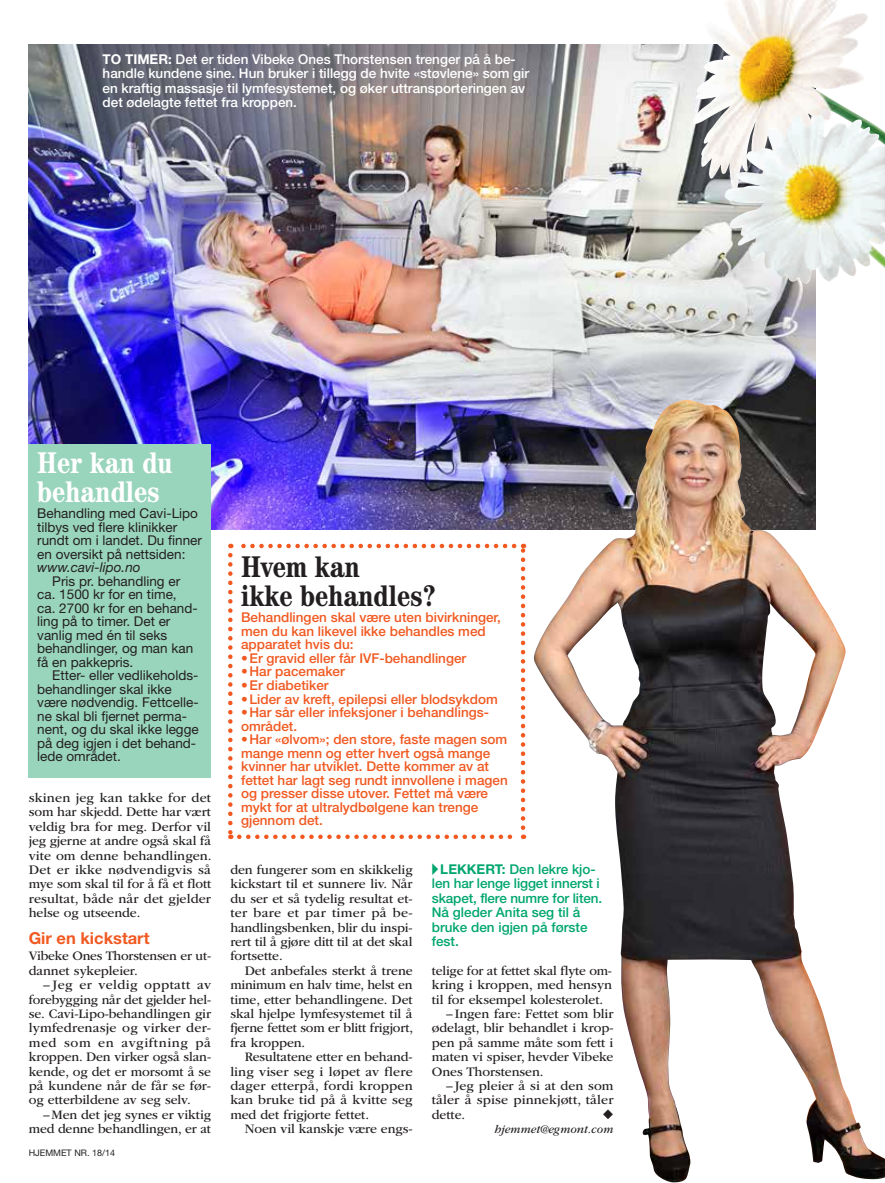
<style>
.page{position:relative;width:885px;height:1183px;background:#fff}
.page>*{position:absolute;margin:0;border:0;box-sizing:border-box;transform-origin:0 0}
.t1{font:700 condensed 30px/28.5px "Century Std";color:#231f20}
.t2{font:700 condensed 30px/28.5px "Century Std";color:#fff}
.t3{font:700 16.5px "Helvetica Neue LT Std";color:#f15921}
.t4{font:13.5px/14.4px "ITC Garamond Std";letter-spacing:-.005em;color:#231f20;text-align:justify}
.t5{font:500 13.5px/13.5px "Helvetica Neue LT Std";color:#f15921}
.t6{font:13.5px/13.5px "Helvetica Neue LT Std";color:#231f20}
.t7{font:500 13.5px/14.4px "Helvetica Neue LT Std";color:#fff}
.t8{font:500 13.5px/14.4px "Helvetica Neue LT Std";color:#00a66e}
.t9{font:italic 13.5px "Helvetica Neue LT Std";color:#231f20}
.t10{font:italic 12px "ITC Garamond Std";color:#231f20}
.t11{font:700 12px "Helvetica Neue LT Std";color:#231f20}
.t12{font:9px "Helvetica Neue LT Std";color:#231f20}
.s1{font-weight:700}
</style>
<div class="page">
<img style="left:29px;top:44px;width:786px;height:485px">
<svg style="left:321px;top:44px;width:20px;height:64px"></svg>
<img style="left:534px;top:400px;width:312px;height:782px">
<div style="left:29px;top:444px;width:182px;height:333px;background:#99d4bd"></div>
<svg style="left:228px;top:555px;width:4px;height:283px"></svg>
<svg style="left:239px;top:834px;width:285px;height:4px"></svg>
<svg style="left:520px;top:543px;width:5px;height:284px"></svg>
<svg style="left:230px;top:543px;width:284px;height:5px"></svg>
<img style="left:692px;top:0;width:176px;height:192px">
<img style="left:724px;top:116px;width:160px;height:169px">
<svg style="left:603px;top:1108px;width:10px;height:10px"></svg>
<p class="t7" style="left:103px;top:52px;width:428px"><span class="s1">TO TIMER:</span> Det er tiden Vibeke Ones Thorstensen trenger på å be&shy;handle kundene sine. Hun bruker i tillegg de hvite «støvlene» som gir en kraftig massasje til lymfesystemet, og øker uttransporteringen av det ødelagte fettet fra kroppen.</p>
<h1 class="t2" style="left:37px;top:448px;width:137px">Her kan du behandles</h1>
<p class="t6" style="left:37px;top:506px;width:166px">Behandling med Cavi-Lipo tilbys ved flere klinikker rundt om i landet. Du finner en oversikt på nettsiden:</p>
<p class="t9" style="left:37px;top:559px;width:105px">www.cavi-lipo.no</p>
<p class="t6" style="left:37px;top:573px;width:162px;text-indent:15px">Pris pr. behandling er ca. 1500 kr for en time, ca. 2700 kr for en behand&shy;ling på to timer. Det er vanlig med én til seks behandlinger, og man kan få en pakkepris.</p>
<p class="t6" style="left:37px;top:668px;width:163px;text-indent:15px">Etter- eller vedlikeholds&shy;behandlinger skal ikke være nødvendig. Fettcelle&shy;ne skal bli fjernet perma&shy;nent, og du skal ikke legge på deg igjen i det behand&shy;lede området.</p>
<p class="t4" style="left:29px;top:790px;width:184px">skinen jeg kan takke for det som har skjedd. Dette har vært veldig bra for meg. Derfor vil jeg gjerne at andre også skal få vite om denne behandlingen.<br>Det er ikke nødvendigvis så mye som skal til for å få et flott resultat, både når det gjelder helse og utseende.</p>
<p class="t3" style="left:29px;top:928px;width:122px">Gir en kickstart</p>
<p class="t4" style="left:29px;top:948px;width:184px">Vibeke Ones Thorstensen er ut&shy;dannet sykepleier.</p>
<p class="t4" style="left:29px;top:977px;width:184px;text-indent:14px">– Jeg er veldig opptatt av forebygging når det gjelder hel&shy;se. Cavi-Lipo-behandlingen gir lymfedrenasje og virker der&shy;med som en avgiftning på kroppen. Den virker også slan&shy;kende, og det er morsomt å se på kundene når de får se før&shy;og etterbildene av seg selv.</p>
<p class="t4" style="left:29px;top:1107px;width:184px;text-align:right">–Men det jeg synes er viktig med denne behandlingen, er at</p>
<h1 class="t1" style="left:241px;top:552px;width:196px">Hvem kan<br>ikke behandles?</h1>
<p class="t5" style="left:241px;top:610px;width:261px">Behandlingen skal være uten bivirkninger, men du kan likevel ikke behandles med apparatet hvis du:</p>
<p class="t5" style="left:241px;top:651px;width:227px">• Er gravid eller får IVF-behandlinger</p>
<p class="t5" style="left:241px;top:664px;width:105px">• Har pacemaker</p>
<p class="t5" style="left:241px;top:678px;width:89px">• Er diabetiker</p>
<p class="t5" style="left:241px;top:691px;width:258px">• Lider av kreft, epilepsi eller blodsykdom</p>
<p class="t5" style="left:241px;top:705px;width:249px">• Har sår eller infeksjoner i behandlings&shy;området.</p>
<p class="t5" style="left:241px;top:732px;width:268px">• Har «ølvom»; den store, faste magen som mange menn og etter hvert også mange kvinner har utviklet. Dette kommer av at fettet har lagt seg rundt innvollene i magen og presser disse utover. Fettet må være mykt for at ultralydbølgene kan trenge gjennom det.</p>
<p class="t4" style="left:230px;top:862px;width:184px">den fungerer som en skikkelig kickstart til et sunnere liv. Når du ser et så tydelig resultat et&shy;ter bare et par timer på be&shy;handlingsbenken, blir du inspi&shy;rert til å gjøre ditt til at det skal fortsette.</p>
<p class="t4" style="left:230px;top:963px;width:184px;text-indent:14px">Det anbefales sterkt å trene minimum en halv time, helst en time, etter behandlingene. Det skal hjelpe lymfesystemet til å fjerne fettet som er blitt frigjort, fra kroppen.</p>
<p class="t4" style="left:230px;top:1049px;width:184px;text-indent:14px">Resultatene etter en behand&shy;ling viser seg i løpet av flere dager etterpå, fordi kroppen kan bruke tid på å kvitte seg med det frigjorte fettet.</p>
<p class="t4" style="left:245px;top:1121px;width:169px">Noen vil kanskje være engs-</p>
<p class="t8" style="left:432px;top:861px;width:172px">▸<span class="s1">LEKKERT:</span> Den lekre kjo&shy;len har lenge ligget innerst i skapet, flere numre for liten.<br>Nå gleder Anita seg til å bruke den igjen på første fest.</p>
<p class="t4" style="left:432px;top:963px;width:182px">telige for at fettet skal flyte om-</p>
<p class="t4" style="left:432px;top:977px;width:182px">kring i kroppen, med hensyn</p>
<p class="t4" style="left:432px;top:992px;width:173px">til for eksempel kolesterolet.</p>
<p class="t4" style="left:446px;top:1006px;width:169px">–Ingen fare: Fettet som blir</p>
<p class="t4" style="left:432px;top:1020px;width:183px">ødelagt, blir behandlet i krop-</p>
<p class="t4" style="left:432px;top:1035px;width:183px">pen på samme måte som fett i</p>
<p class="t4" style="left:432px;top:1049px;width:183px">maten vi spiser, hevder Vibeke</p>
<p class="t4" style="left:432px;top:1063px;width:113px">Ones Thorstensen.</p>
<p class="t4" style="left:446px;top:1078px;width:169px">–Jeg pleier å si at den som</p>
<p class="t4" style="left:432px;top:1092px;width:183px">tåler å spise pinnekjøtt, tåler</p>
<p class="t4" style="left:432px;top:1107px;width:35px">dette.</p>
<p class="t10" style="left:494px;top:1122px;width:121px">hjemmet@egmont.com</p>
<p class="t12" style="left:29px;top:1147px;width:88px">HJEMMET NR. 18/14</p>
<p class="t11" style="left:840px;top:1143px;width:15px">21</p>
</div>
